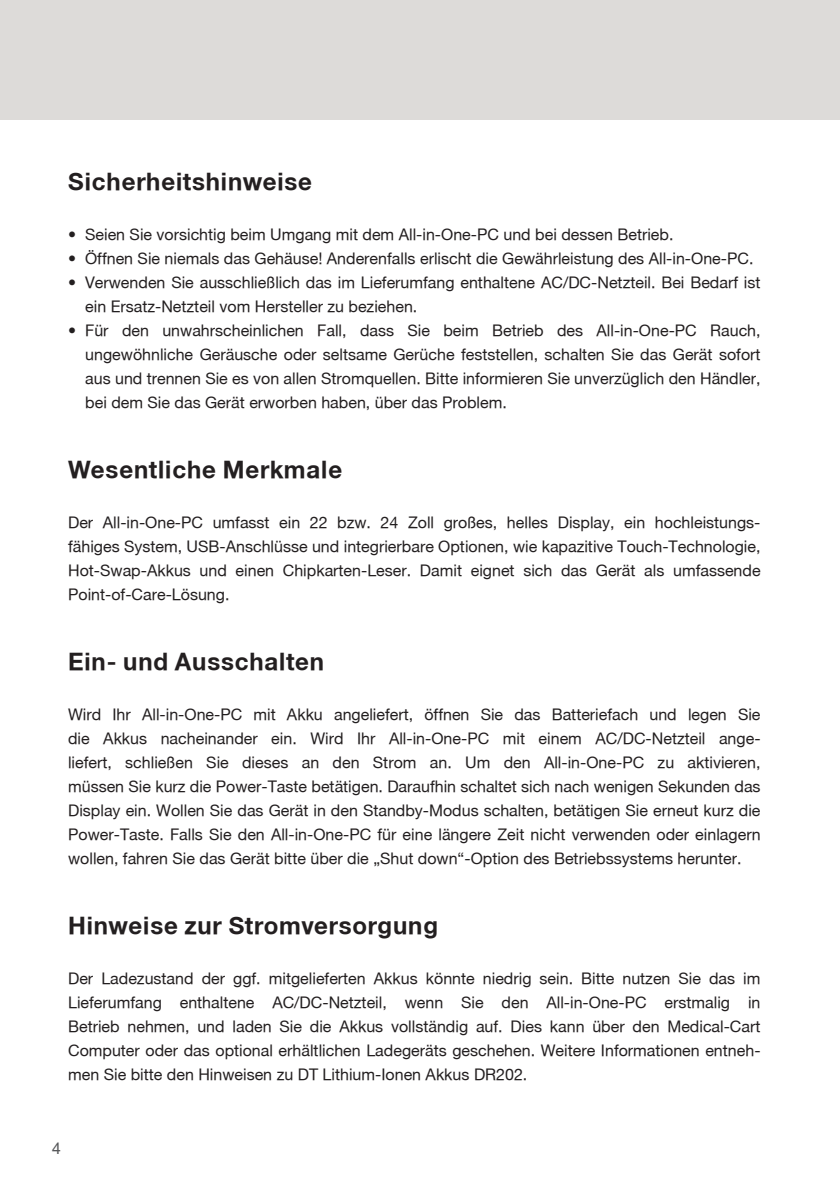
<style>
.page{position:relative;width:840px;height:1191px;background:#fff}
.page>*{position:absolute;margin:0;border:0;box-sizing:border-box;transform-origin:0 0}
.t1{font:700 24px "Helvetica 75";letter-spacing:.035em;color:#231f20}
.t2{font:16px/24px "Helvetica 55 Roman";color:#231f20;text-align:justify}
.t3{font:16px "Arial";color:#57585a}
</style>
<div class="page">
<div style="left:0;top:0;width:839px;height:119px;background:#dddbd9"></div>
<h1 class="t1" style="left:68px;top:168px;width:245px">Sicherheitshinweise</h1>
<p class="t2" style="left:68px;top:226px;width:606px">• Seien Sie vorsichtig beim Umgang mit dem All-in-One-PC und bei dessen Betrieb.</p>
<p class="t2" style="left:68px;top:250px;width:686px">• Öffnen Sie niemals das Gehäuse! Anderenfalls erlischt die Gewährleistung des All-in-One-PC.</p>
<p class="t2" style="left:85px;top:274px;width:676px;text-indent:-17px">• Verwenden Sie ausschließlich das im Lieferumfang enthaltene AC/DC-Netzteil. Bei Bedarf ist ein Ersatz-Netzteil vom Hersteller zu beziehen.</p>
<p class="t2" style="left:85px;top:322px;width:676px;text-indent:-17px">• Für den unwahrscheinlichen Fall, dass Sie beim Betrieb des All-in-One-PC Rauch, ungewöhnliche Geräusche oder seltsame Gerüche feststellen, schalten Sie das Gerät sofort aus und trennen Sie es von allen Stromquellen. Bitte informieren Sie unverzüglich den Händler, bei dem Sie das Gerät erworben haben, über das Problem.</p>
<h1 class="t1" style="left:68px;top:456px;width:275px">Wesentliche Merkmale</h1>
<p class="t2" style="left:68px;top:514px;width:693px">Der All-in-One-PC umfasst ein 22 bzw. 24 Zoll großes, helles Display, ein hochleistungs&shy;fähiges System, USB-Anschlüsse und integrierbare Optionen, wie kapazitive Touch-Technologie, Hot-Swap-Akkus und einen Chipkarten-Leser. Damit eignet sich das Gerät als umfassende Point-of-Care-Lösung.</p>
<h1 class="t1" style="left:68px;top:648px;width:257px">Ein- und Ausschalten</h1>
<p class="t2" style="left:68px;top:706px;width:693px">Wird Ihr All-in-One-PC mit Akku angeliefert, öffnen Sie das Batteriefach und legen Sie die Akkus nacheinander ein. Wird Ihr All-in-One-PC mit einem AC/DC-Netzteil ange&shy;liefert, schließen Sie dieses an den Strom an. Um den All-in-One-PC zu aktivieren, müssen Sie kurz die Power-Taste betätigen. Daraufhin schaltet sich nach wenigen Sekunden das Display ein. Wollen Sie das Gerät in den Standby-Modus schalten, betätigen Sie erneut kurz die Power-Taste. Falls Sie den All-in-One-PC für eine längere Zeit nicht verwenden oder einlagern wollen, fahren Sie das Gerät bitte über die „Shut down“-Option des Betriebssystems herunter.</p>
<h1 class="t1" style="left:68px;top:912px;width:371px">Hinweise zur Stromversorgung</h1>
<p class="t2" style="left:68px;top:970px;width:693px">Der Ladezustand der ggf. mitgelieferten Akkus könnte niedrig sein. Bitte nutzen Sie das im Lieferumfang enthaltene AC/DC-Netzteil, wenn Sie den All-in-One-PC erstmalig in Betrieb nehmen, und laden Sie die Akkus vollständig auf. Dies kann über den Medical-Cart Computer oder das optional erhältlichen Ladegeräts geschehen. Weitere Informationen entneh&shy;men Sie bitte den Hinweisen zu DT Lithium-Ionen Akkus DR202.</p>
<p class="t3" style="left:52px;top:1137px;width:10px">4</p>
</div>
